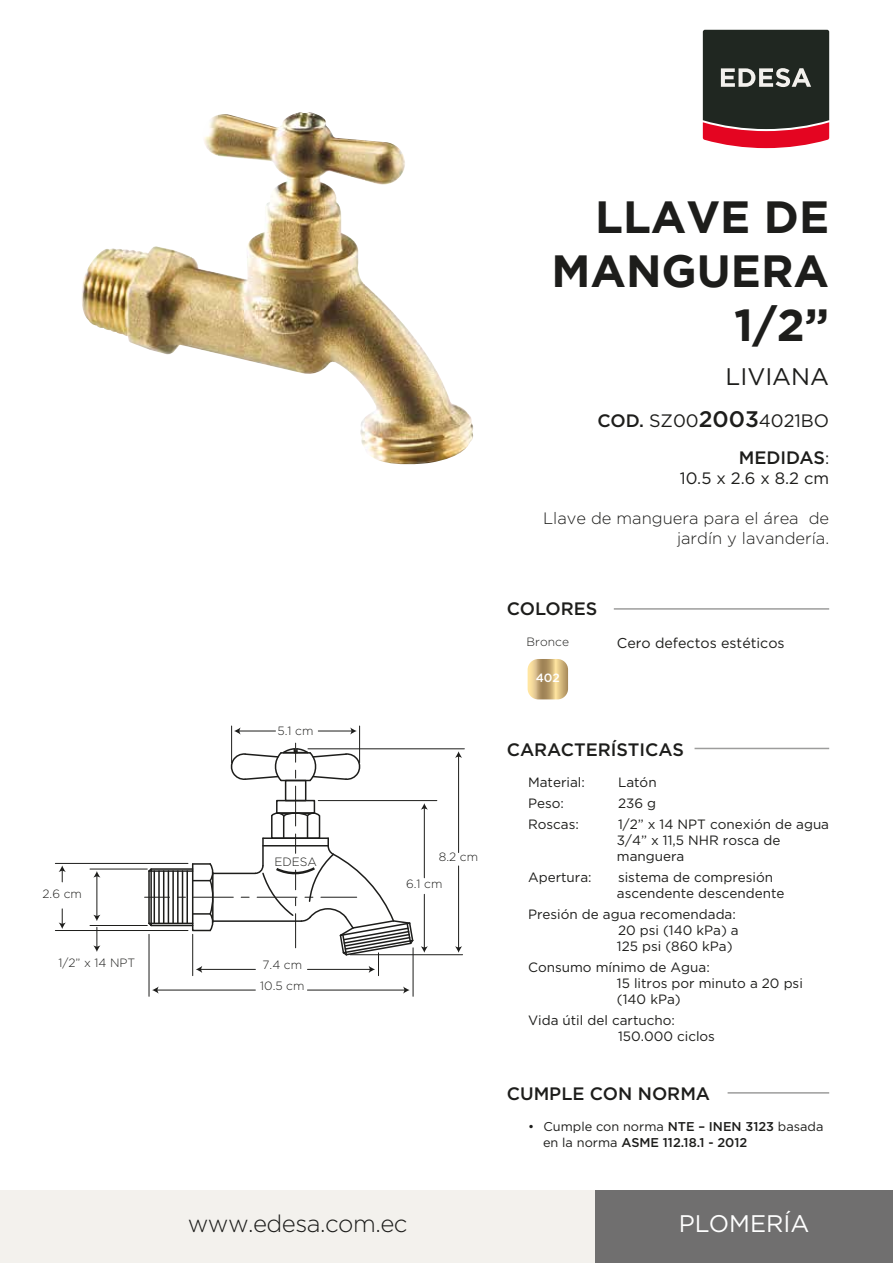
<style>
.page{position:relative;width:893px;height:1263px;background:#fff}
.page>*{position:absolute;margin:0;border:0;box-sizing:border-box;transform-origin:0 0}
.t1{font:700 45px/54px "Gotham";color:#1d1d1b;text-align:right}
.t2{font:300 24px "Gotham";letter-spacing:-.02em;color:#1d1d1b}
.t3{font:24px "Gotham";color:#fff}
.t4{font:24px "Gotham";color:#1d1d1b}
.t5{font:500 18px/36.6px "Gotham";color:#1d1d1b;text-align:right}
.t6{font:300 16.5px/19.8px "Gotham";color:#1d1d1b;text-align:right}
.t7{font:16.5px "Gotham";color:#1d1d1b}
.t8{font:14.25px "Gotham";color:#1d1d1b}
.t9{font:13.5px/16.2px "Gotham";color:#1d1d1b}
.t10{font:12.75px/15.3px "Gotham";color:#1d1d1b}
.t11{font:300 12px/20.7px "Gotham";color:#1d1d1b}
.t12{font:500 12px "Gotham";color:#fff}
.s1{font-weight:400}
.s2{font-size:22.5px}
.s3{font-weight:400;font-size:16.5px}
.s4{font-weight:500}
</style>
<div class="page">
<div style="left:0;top:1191px;width:893px;height:72px;background:#f3f1ed"></div>
<div style="left:595px;top:1191px;width:298px;height:72px;background:#706f6f"></div>
<hr style="left:728px;top:1092px;width:101px;height:1px;background:#9d9d9c">
<hr style="left:694px;top:748px;width:135px;height:1px;background:#9d9d9c">
<hr style="left:614px;top:608px;width:215px;height:2px;background:#9d9d9c">
<svg style="left:703px;top:30px;width:126px;height:118px;background:#523736"></svg>
<img style="left:82px;top:112px;width:391px;height:353px">
<hr style="left:193px;top:897px;width:40px;height:1px;background:#1d1d1b">
<hr style="left:295px;top:786px;width:1px;height:40px;background:#1d1d1b">
<svg style="left:145px;top:862px;width:69px;height:70px"></svg>
<hr style="left:213px;top:873px;width:42px;height:1px;background:#1d1d1b">
<hr style="left:213px;top:920px;width:88px;height:2px;background:#1d1d1b">
<div style="left:276px;top:800px;width:39px;height:14px;border:2px solid #1d1d1b"></div>
<div style="left:285px;top:780px;width:21px;height:21px;border:2px solid #1d1d1b"></div>
<svg style="left:230px;top:743px;width:132px;height:39px"></svg>
<hr style="left:90px;top:925px;width:57px;height:1px;background:#1d1d1b">
<hr style="left:90px;top:869px;width:57px;height:1px;background:#1d1d1b">
<svg style="left:93px;top:927px;width:7px;height:25px"></svg>
<hr style="left:97px;top:876px;width:1px;height:40px;background:#1d1d1b">
<svg style="left:93px;top:915px;width:7px;height:6px"></svg>
<svg style="left:94px;top:871px;width:6px;height:6px"></svg>
<hr style="left:55px;top:930px;width:133px;height:1px;background:#1d1d1b">
<hr style="left:55px;top:863px;width:133px;height:1px;background:#1d1d1b">
<svg style="left:59px;top:909px;width:7px;height:20px"></svg>
<svg style="left:59px;top:865px;width:7px;height:17px"></svg>
<hr style="left:231px;top:726px;width:1px;height:37px;background:#1d1d1b">
<hr style="left:359px;top:726px;width:1px;height:37px;background:#1d1d1b">
<hr style="left:239px;top:731px;width:36px;height:1px;background:#1d1d1b">
<svg style="left:234px;top:727px;width:7px;height:7px"></svg>
<hr style="left:318px;top:731px;width:34px;height:1px;background:#1d1d1b">
<svg style="left:350px;top:727px;width:7px;height:7px"></svg>
<hr style="left:350px;top:954px;width:113px;height:1px;background:#1d1d1b">
<hr style="left:318px;top:800px;width:119px;height:1px;background:#1d1d1b">
<hr style="left:308px;top:748px;width:156px;height:1px;background:#1d1d1b">
<hr style="left:424px;top:894px;width:1px;height:54px;background:#1d1d1b">
<svg style="left:421px;top:946px;width:7px;height:7px"></svg>
<hr style="left:424px;top:808px;width:1px;height:70px;background:#1d1d1b">
<svg style="left:421px;top:803px;width:7px;height:7px"></svg>
<hr style="left:458px;top:866px;width:1px;height:82px;background:#1d1d1b">
<svg style="left:455px;top:946px;width:7px;height:7px"></svg>
<hr style="left:458px;top:756px;width:1px;height:96px;background:#1d1d1b">
<svg style="left:455px;top:751px;width:7px;height:7px"></svg>
<hr style="left:192px;top:934px;width:1px;height:42px;background:#1d1d1b">
<hr style="left:200px;top:969px;width:55px;height:1px;background:#1d1d1b">
<svg style="left:196px;top:966px;width:6px;height:7px"></svg>
<hr style="left:149px;top:934px;width:1px;height:62px;background:#1d1d1b">
<hr style="left:413px;top:948px;width:1px;height:48px;background:#1d1d1b">
<hr style="left:157px;top:990px;width:98px;height:1px;background:#1d1d1b">
<svg style="left:152px;top:986px;width:7px;height:8px"></svg>
<hr style="left:307px;top:990px;width:98px;height:1px;background:#1d1d1b">
<svg style="left:403px;top:986px;width:7px;height:8px"></svg>
<svg style="left:241px;top:812px;width:174px;height:164px"></svg>
<svg style="left:528px;top:659px;width:40px;height:40px;background:#cfb581"></svg>
<p class="t11" style="left:43px;top:883px;width:41px">2.6 cm</p>
<p class="t11" style="left:58px;top:952px;width:78px">1/2” x 14 NPT</p>
<p class="t11" style="left:278px;top:720px;width:37px">5.1 cm</p>
<p class="t11" style="left:274px;top:851px;width:44px">EDESA</p>
<p class="t11" style="left:260px;top:954px;width:46px">7.4 cm<br>10.5 cm</p>
<p class="t11" style="left:439px;top:846px;width:41px">8.2 cm</p>
<p class="t11" style="left:406px;top:873px;width:38px">6.1 cm</p>
<h2 class="t2" style="left:188px;top:1208px;width:221px">www.edesa.com.ec</h2>
<h1 class="t1" style="left:551px;top:189px;width:279px">LLAVE DE<br>MANGUERA<br>1/2”</h1>
<h2 class="t4" style="left:725px;top:361px;width:105px">LIVIANA</h2>
<h3 class="t5" style="left:597px;top:402px;width:233px">COD. <span class="s1">SZ00</span><span class="s2">2003</span><span class="s1">4021BO<br></span>MEDIDAS<span class="s3">:</span></h3>
<p class="t7" style="left:680px;top:467px;width:151px">10.5 x 2.6 x 8.2 cm</p>
<p class="t6" style="left:543px;top:508px;width:288px">Llave de manguera para el área de jardín y lavandería.</p>
<h3 class="t5" style="left:507px;top:590px;width:92px">COLORES</h3>
<p class="t11" style="left:527px;top:631px;width:44px">Bronce</p>
<p class="t12" style="left:536px;top:669px;width:26px">402</p>
<p class="t8" style="left:617px;top:634px;width:169px">Cero defectos estéticos</p>
<h3 class="t5" style="left:507px;top:731px;width:179px">CARACTERÍSTICAS</h3>
<p class="t9" style="left:528px;top:774px;width:58px">Material:</p>
<p class="t9" style="left:618px;top:774px;width:40px">Latón</p>
<p class="t9" style="left:528px;top:795px;width:37px">Peso:</p>
<p class="t9" style="left:618px;top:795px;width:40px">236 g</p>
<p class="t9" style="left:528px;top:816px;width:52px">Roscas:</p>
<p class="t9" style="left:617px;top:816px;width:214px">1/2” x 14 NPT conexión de agua<br>3/4” x 11,5 NHR rosca de manguera</p>
<p class="t9" style="left:528px;top:869px;width:65px">Apertura:</p>
<p class="t9" style="left:617px;top:869px;width:169px">sistema de compresión ascendente descendente</p>
<p class="t9" style="left:617px;top:906px;width:123px;text-indent:-89px">Presión de agua recomendada:<br>20 psi (140 kPa) a<br>125 psi (860 kPa)</p>
<p class="t9" style="left:617px;top:959px;width:188px;text-indent:-89px">Consumo mínimo de Agua:<br>15 litros por minuto a 20 psi (140 kPa)</p>
<p class="t9" style="left:618px;top:1012px;width:99px;text-indent:-90px">Vida útil del cartucho:<br>150.000 ciclos</p>
<h3 class="t5" style="left:507px;top:1075px;width:205px">CUMPLE CON NORMA</h3>
<p class="t10" style="left:543px;top:1119px;width:282px;text-indent:-15px">• Cumple con norma <span class="s4">NTE – INEN 3123</span> basada en la norma <span class="s4">ASME 112.18.1 - 2012</span></p>
<h2 class="t3" style="left:679px;top:1208px;width:132px">PLOMERÍA</h2>
</div>
